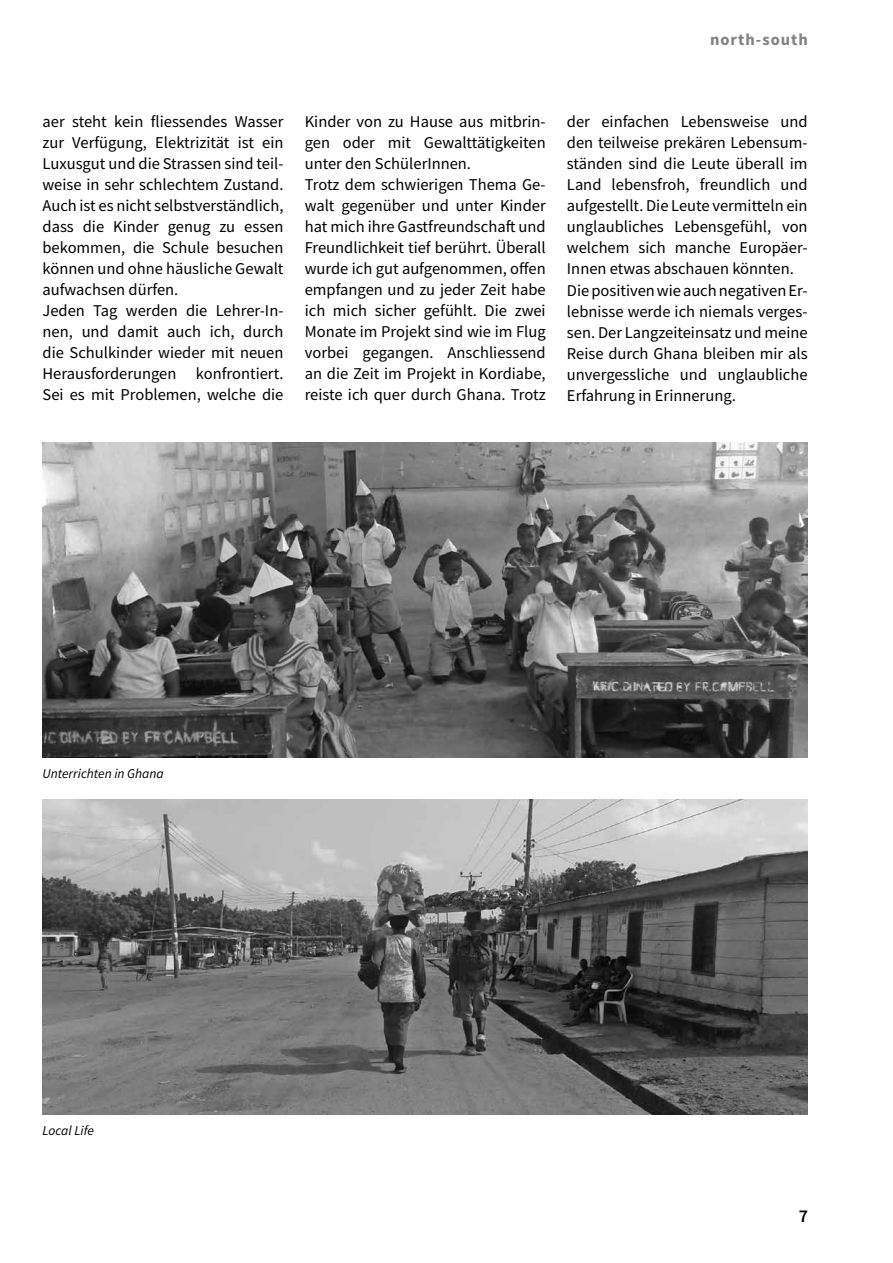
<style>
.page{position:relative;width:893px;height:1263px;background:#fff}
.page>*{position:absolute;margin:0;border:0;box-sizing:border-box;transform-origin:0 0}
.t1{font:600 18px "Source Sans Pro";color:#000}
.t2{font:16.5px/21px "Source Sans Pro";color:#000}
.t3{font:700 16.5px "Source Sans Pro";letter-spacing:.06em;color:#808285}
.t4{font:italic 13.5px "Source Sans Pro";color:#000}
</style>
<div class="page">
<img style="left:43px;top:799px;width:765px;height:315px">
<img style="left:43px;top:442px;width:765px;height:315px">
<p class="t3" style="left:710px;top:28px;width:99px">north-south</p>
<p class="t2" style="left:43px;top:111px;width:242px">aer steht kein fliessendes Wasser zur Verfügung, Elektrizität ist ein<br>Luxusgut und die Strassen sind teil&shy;weise in sehr schlechtem Zustand.<br>Auch ist es nicht selbstverständlich, dass die Kinder genug zu essen bekommen, die Schule besuchen können und ohne häusliche Gewalt aufwachsen dürfen.<br>Jeden Tag werden die Lehrer-In&shy;nen, und damit auch ich, durch die Schulkinder wieder mit neuen<br>Herausforderungen konfrontiert.<br>Sei es mit Problemen, welche die</p>
<p class="t2" style="left:305px;top:111px;width:242px">Kinder von zu Hause aus mitbrin&shy;gen oder mit Gewalttätigkeiten unter den SchülerInnen.<br>Trotz dem schwierigen Thema Ge&shy;walt gegenüber und unter Kinder hat mich ihre Gastfreundschaft und<br>Freundlichkeit tief berührt. Überall wurde ich gut aufgenommen, offen empfangen und zu jeder Zeit habe ich mich sicher gefühlt. Die zwei<br>Monate im Projekt sind wie im Flug vorbei gegangen. Anschliessend an die Zeit im Projekt in Kordiabe, reiste ich quer durch Ghana. Trotz</p>
<p class="t2" style="left:567px;top:111px;width:242px">der einfachen Lebensweise und den teilweise prekären Lebensum&shy;ständen sind die Leute überall im Land lebensfroh, freundlich und aufgestellt. Die Leute vermitteln ein unglaubliches Lebensgefühl, von welchem sich manche Europäer-Innen etwas abschauen könnten.<br>Die positiven wie auch negativen Er&shy;lebnisse werde ich niemals verges&shy;sen. Der Langzeiteinsatz und meine Reise durch Ghana bleiben mir als unvergessliche und unglaubliche Erfahrung in Erinnerung.</p>
<p class="t4" style="left:43px;top:765px;width:123px">Unterrichten in Ghana</p>
<p class="t4" style="left:43px;top:1122px;width:53px">Local Life</p>
<p class="t1" style="left:799px;top:1205px;width:11px">7</p>
</div>
